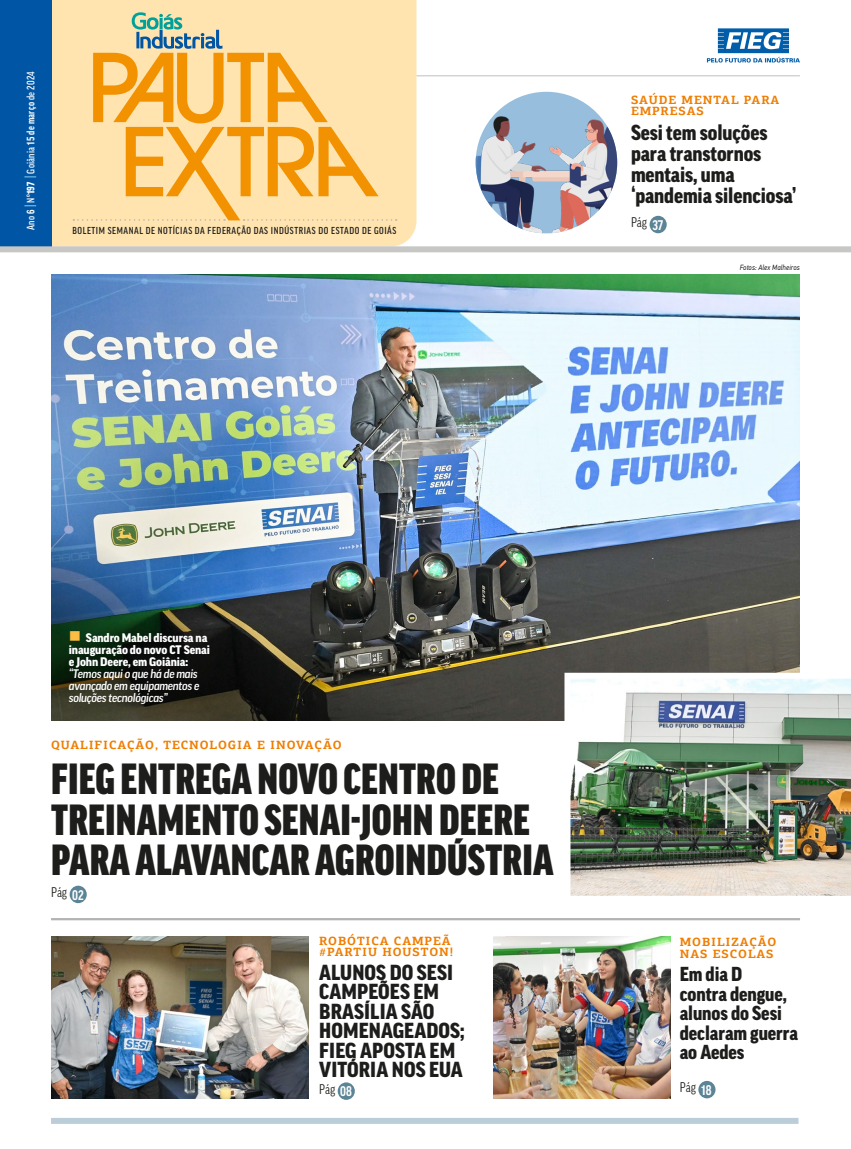
<style>
.page{position:relative;width:851px;height:1149px;background:#fff}
.page>*{position:absolute;margin:0;border:0;box-sizing:border-box;transform-origin:0 0}
.t1{font:900 condensed 42px/40.5px "Good Pro";letter-spacing:.005em;color:#1d1d1b}
.t2{font:900 21px/19.5px "Good Pro Narr";letter-spacing:-.005em;color:#1d1d1b}
.t3{font:900 19.5px/19.5px "Good Pro Narr";letter-spacing:-.005em;color:#1d1d1b}
.t4{font:condensed 13.5px "Good Pro";color:#1d1d1b}
.t5{font:700 12px/10.5px "PF Agora Slab Pro";letter-spacing:.075em;color:#ef7d00}
.t6{font:900 12px/12px "Good Pro";letter-spacing:-.01em;color:#fff}
.t7{font:italic 500 12px/12px "Good Pro";letter-spacing:-.03em;color:#fff}
.t8{font:500 condensed 10.35px "Good Pro";letter-spacing:.025em;color:#fff}
.t9{font:500 condensed 9.75px "Good Pro";letter-spacing:.06em;color:#1d1d1b}
.t10{font:italic 7.5px "PF Din Text Pro";letter-spacing:.015em;color:#1d1d1b;scale:.9 1}
.s1{font-weight:700}
.s2{font-weight:900}
.s3{font-weight:700;color:#fff}
</style>
<div class="page">
<img style="left:51px;top:274px;width:748px;height:446px">
<img style="left:51px;top:535px;width:392px;height:185px">
<div style="left:51px;top:0;width:365px;height:246px;background:#ffe4b0"></div>
<div style="left:0;top:0;width:51px;height:246px;background:#0056a4"></div>
<div style="left:0;top:246px;width:850px;height:6px;background:#c7c7c6"></div>
<hr style="left:416px;top:75px;width:383px;height:1px;background:#c7c7c6">
<div style="left:51px;top:1117px;width:747px;height:6px;background:#bacdd8"></div>
<svg style="left:24px;top:205px;width:12px;height:1px"></svg>
<svg style="left:24px;top:176px;width:12px;height:1px"></svg>
<div style="left:70px;top:885px;width:17px;height:17px;background:#5b8497;border-radius:50%"></div>
<div style="left:649px;top:216px;width:17px;height:17px;background:#5b8497;border-radius:50%"></div>
<hr style="left:51px;top:917px;width:748px;height:3px;background:#b2b2b2">
<div style="left:475px;top:92px;width:142px;height:141px;background:#98bedd;border-radius:50%"></div>
<img style="left:475px;top:116px;width:142px;height:117px">
<svg style="left:73px;top:219px;width:152px;height:2px"></svg>
<svg style="left:243px;top:219px;width:153px;height:2px"></svg>
<svg style="left:132px;top:12px;width:90px;height:37px"></svg>
<svg style="left:93px;top:53px;width:285px;height:167px;fill:#ffe4b0"></svg>
<div style="left:337px;top:1082px;width:18px;height:17px;background:#5b8497;border-radius:50%"></div>
<div style="left:698px;top:1080px;width:17px;height:17px;background:#5b8497;border-radius:50%"></div>
<img style="left:51px;top:936px;width:258px;height:162px">
<img style="left:493px;top:936px;width:177px;height:162px">
<img style="left:561px;top:669px;width:289px;height:227px">
<svg style="left:706px;top:28px;width:93px;height:35px"></svg>
<svg style="left:70px;top:631px;width:10px;height:9px"></svg>
<p class="t8" style="left:25px;top:230px;width:160px;rotate:-90deg">Ano <span class="s1">6</span> Nº<span class="s2">197</span> Goiânia <span class="s1">15 de março</span> de 2024</p>
<p class="t9" style="left:72px;top:224px;width:325px">BOLETIM SEMANAL DE NOTÍCIAS DA FEDERAÇÃO DAS INDÚSTRIAS DO ESTADO DE GOIÁS</p>
<p class="t5" style="left:631px;top:94px;width:150px">SAÚDE MENTAL PARA<br>EMPRESAS</p>
<p class="t2" style="left:631px;top:122px;width:167px;line-height:21px">Sesi tem soluções para transtornos mentais, uma ‘pandemia silenciosa’</p>
<p class="t4" style="left:631px;top:215px;width:34px">Pág <span class="s3">37</span></p>
<p class="t10" style="left:739px;top:263px;width:68px">Fotos: Alex Malheiros</p>
<p class="t6" style="left:69px;top:631px;width:143px;text-indent:17px">Sandro Mabel discursa na inauguração do novo CT Senai e John Deere, em Goiânia:</p>
<p class="t7" style="left:69px;top:667px;width:132px">“Temos aqui o que há de mais avançado em equipamentos e soluções tecnológicas”</p>
<p class="t5" style="left:51px;top:739px;width:292px">QUALIFICAÇÃO, TECNOLOGIA E INOVAÇÃO</p>
<h1 class="t1" style="left:51px;top:758px;width:503px">FIEG ENTREGA NOVO CENTRO DE<br>TREINAMENTO SENAI-JOHN DEERE<br>PARA ALAVANCAR AGROINDÚSTRIA</h1>
<p class="t4" style="left:51px;top:884px;width:34px">Pág <span class="s3">02</span></p>
<p class="t5" style="left:319px;top:935px;width:135px">ROBÓTICA CAMPEÃ #PARTIU HOUSTON!</p>
<p class="t2" style="left:319px;top:962px;width:147px">ALUNOS DO SESI<br>CAMPEÕES EM<br>BRASÍLIA SÃO<br>HOMENAGEADOS;<br>FIEG APOSTA EM<br>VITÓRIA NOS EUA</p>
<p class="t5" style="left:679px;top:935px;width:98px;line-height:12px">MOBILIZAÇÃO<br>NAS ESCOLAS</p>
<p class="t3" style="left:679px;top:964px;width:120px">Em dia D<br>contra dengue, alunos do Sesi declaram guerra ao Aedes</p>
<p class="t4" style="left:319px;top:1081px;width:34px">Pág <span class="s3">08</span></p>
<p class="t4" style="left:679px;top:1079px;width:33px">Pág <span class="s3">18</span></p>
</div>
